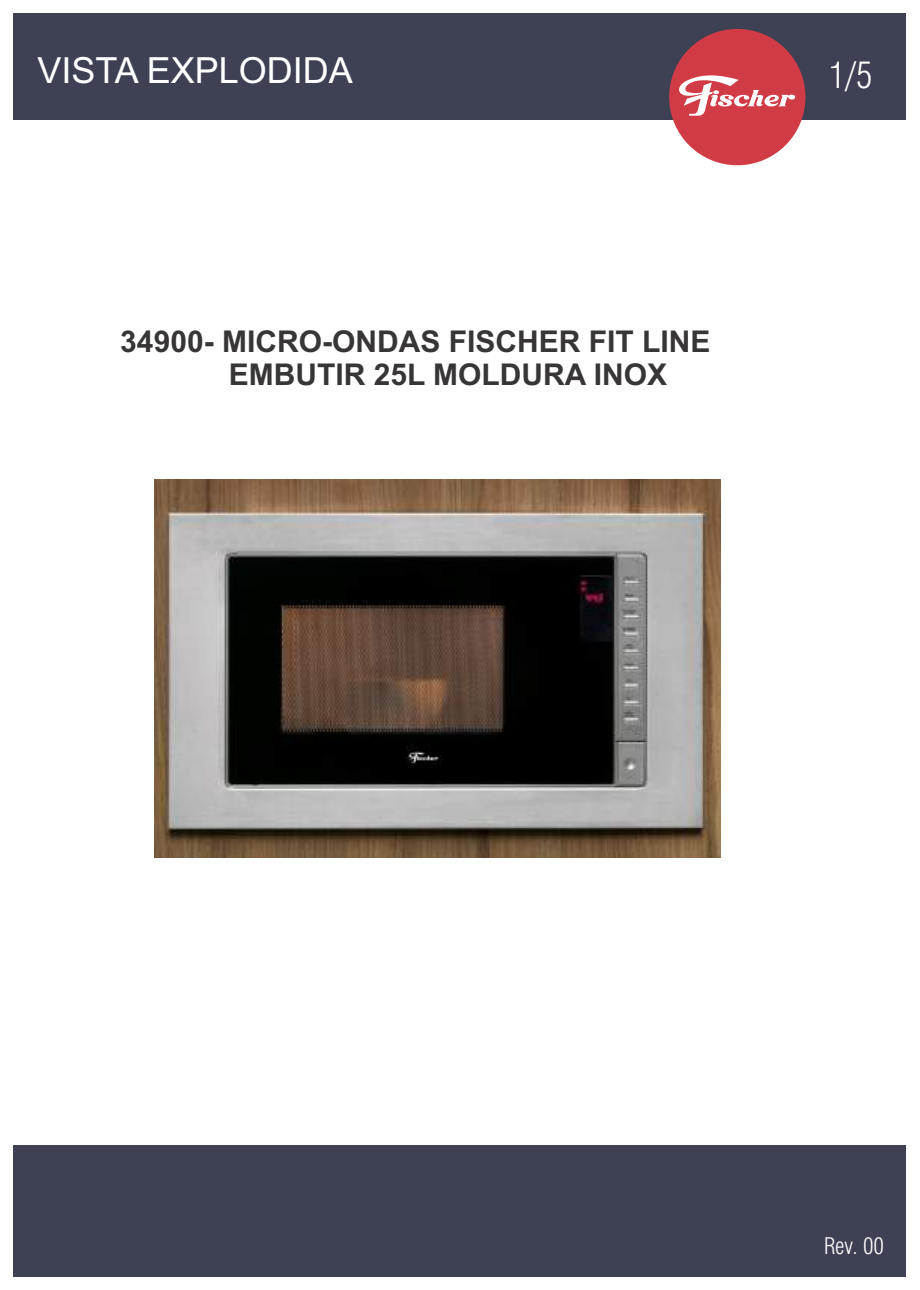
<style>
.page{position:relative;width:920px;height:1290px;background:#fff}
.page>*{position:absolute;margin:0;border:0;box-sizing:border-box;transform-origin:0 0}
.t1{font:36px "Arial";color:#fff}
.t2{font:300 condensed 36px "Swiss 721 BT";color:#fff}
.t3{font:700 30px/33.5px "Arial";color:#373535}
.t4{font:300 condensed 22.5px "Swiss 721 BT";color:#fff}
</style>
<div class="page">
<div style="left:14px;top:1145px;width:892px;height:131px;background:#3e4153"></div>
<div style="left:14px;top:14px;width:892px;height:106px;background:#3e4153"></div>
<div style="left:669px;top:29px;width:136px;height:136px;background:#d13b45;border-radius:50%"></div>
<svg style="left:679px;top:75px;width:116px;height:41px"></svg>
<img style="left:155px;top:479px;width:566px;height:378px">
<p class="t1" style="left:38px;top:57px;width:317px">VISTA EXPLODIDA</p>
<p class="t2" style="left:829px;top:61px;width:45px">1/5</p>
<p class="t3" style="left:229px;top:327px;width:483px;text-indent:-108px">34900- MICRO-ONDAS FISCHER FIT LINE<br>EMBUTIR 25L MOLDURA INOX</p>
<p class="t4" style="left:824px;top:1237px;width:62px">Rev. 00</p>
</div>
